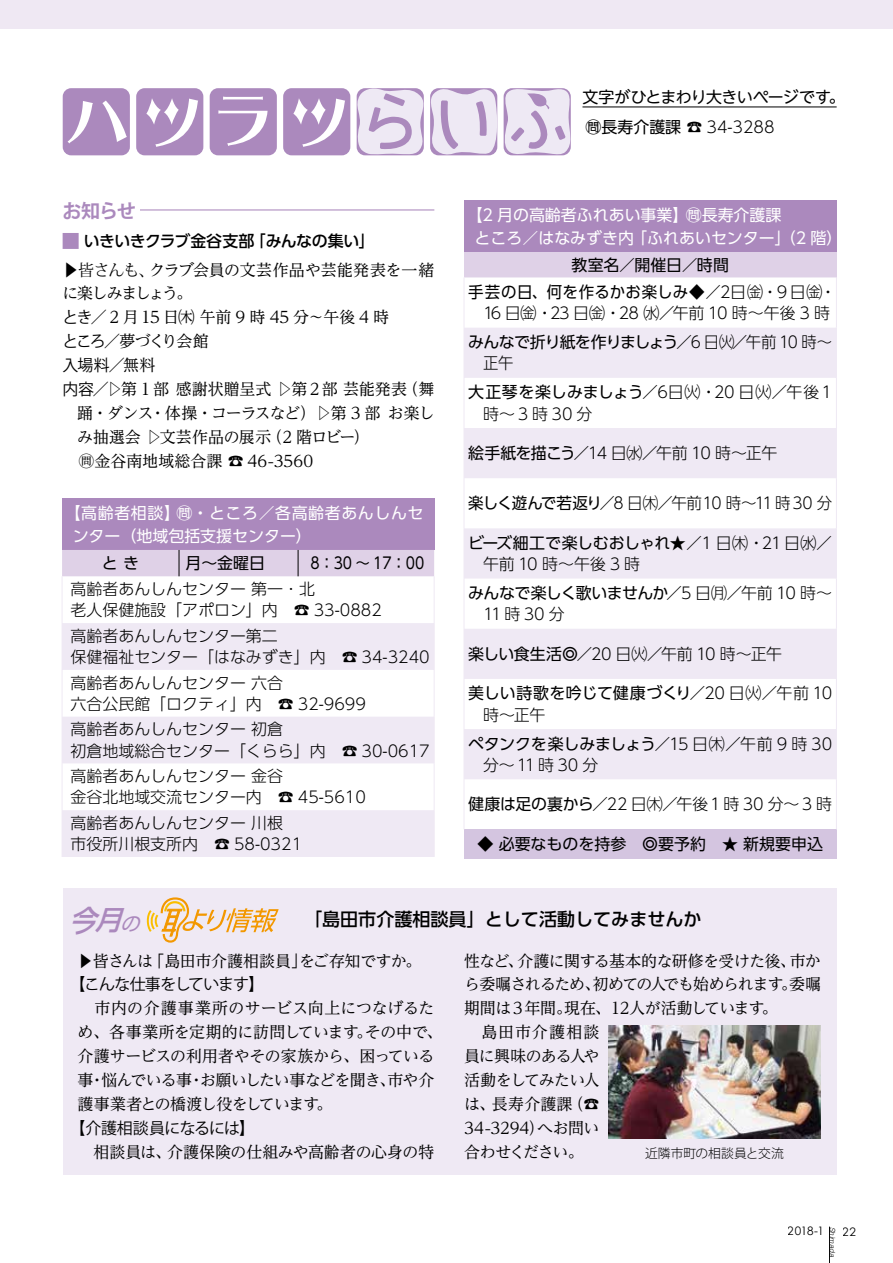
<style>
.page{position:relative;width:893px;height:1263px;background:#fff}
.page>*{position:absolute;margin:0;border:0;box-sizing:border-box;transform-origin:0 0}
.t1{font:italic 500 29.85px "UD Shin Go Pro";color:#ab89bd;scale:.91 1}
.t2{font:700 19.2px "Koz Go Pro";color:#ab89bd}
.t3{font:500 18px "UD Shin Go Pro";color:#000}
.t4{font:300 15.9px/21.3px "UD Shin Go Pro";color:#000}
.t5{font:15.9px/23.9px "UD Reimin Pro";letter-spacing:-.02em;color:#000}
.t6{font:15.9px/23.9px "UD Reimin Pro";letter-spacing:-.04em;color:#000}
.t7{font:15.9px/27.2px "UD Shin Go Pro";color:#000;text-align:center}
.t8{font:300 15.9px/29px "UD Shin Go Pro";letter-spacing:-.06em;color:#000;text-align:right}
.t9{font:15.9px/22.4px "UD Shin Go Pro";color:#fff}
.t10{font:15.9px/22.4px "UD Shin Go Pro";letter-spacing:.035em;color:#fff}
.t11{font:15.9px "Koz Go Pro";letter-spacing:-.045em;color:#000}
.t12{font:300 15.9px/29px "UD Shin Go Pro";color:#000;scale:.96 1}
.t13{font:500 15.9px "UD Shin Go Pro";letter-spacing:-.03em;color:#000}
.t14{font:15.9px "UD Shin M Go Pro";letter-spacing:-.035em;color:#000}
.t15{font:15.9px "UD Shin Go Pro";color:#000;scale:.88 1}
.t16{font:300 12.75px "Koz Go Pro";color:#000}
.t17{font:11.7px "Century Gothic";letter-spacing:-.015em;color:#000}
.t18{font:italic 300 7.5px "Helvetica";color:#000}
.s1{color:#ab89bd}
.s2{font-family:"Koz Min Pro"}
.s3{font-family:"Koz Go Pro"}
.s4{font-family:"UD Reimin Pro"}
.s5{font-weight:400}
.s6{font-weight:300}
.s7{font-size:27.15px}
.s8{font-weight:400;font-size:19.2px}
</style>
<div class="page">
<div style="left:63px;top:88px;width:67px;height:67px;background:#ab89bd;border-radius:8px"></div>
<div style="left:136px;top:88px;width:67px;height:67px;background:#ab89bd;border-radius:8px"></div>
<div style="left:210px;top:88px;width:67px;height:67px;background:#ab89bd;border-radius:8px"></div>
<div style="left:283px;top:88px;width:67px;height:67px;background:#ab89bd;border-radius:8px"></div>
<svg style="left:68px;top:101px;width:59px;height:42px"></svg>
<svg style="left:218px;top:97px;width:50px;height:49px"></svg>
<svg style="left:146px;top:98px;width:52px;height:49px"></svg>
<svg style="left:293px;top:98px;width:52px;height:49px"></svg>
<svg style="left:356px;top:88px;width:215px;height:68px;background:#dfd3e7"></svg>
<div style="left:0;top:0;width:893px;height:29px;background:#efe8f3"></div>
<div style="left:63px;top:888px;width:774px;height:287px;background:#efe9f4"></div>
<svg style="left:147px;top:897px;width:132px;height:46px"></svg>
<hr style="left:582px;top:107px;width:255px;height:1px;background:#000">
<hr style="left:829px;top:1226px;width:1px;height:37px;background:#000">
<div style="left:464px;top:201px;width:372px;height:51px;background:#ab89bd"></div>
<div style="left:464px;top:252px;width:372px;height:25px;background:#dfd1e7"></div>
<svg style="left:465px;top:328px;width:371px;height:451px;fill:#efe9f4"></svg>
<div style="left:464px;top:829px;width:372px;height:30px;background:#d4c5e0"></div>
<hr style="left:464px;top:277px;width:1px;height:51px;background:#efe9f4">
<hr style="left:836px;top:277px;width:1px;height:51px;background:#efe9f4">
<hr style="left:464px;top:328px;width:1px;height:50px;background:#efe9f4">
<hr style="left:836px;top:328px;width:1px;height:50px;background:#efe9f4">
<hr style="left:464px;top:378px;width:1px;height:50px;background:#efe9f4">
<hr style="left:836px;top:378px;width:1px;height:50px;background:#efe9f4">
<hr style="left:464px;top:428px;width:1px;height:50px;background:#efe9f4">
<hr style="left:836px;top:428px;width:1px;height:50px;background:#efe9f4">
<hr style="left:464px;top:478px;width:1px;height:50px;background:#efe9f4">
<hr style="left:836px;top:478px;width:1px;height:50px;background:#efe9f4">
<hr style="left:464px;top:528px;width:1px;height:50px;background:#efe9f4">
<hr style="left:836px;top:528px;width:1px;height:50px;background:#efe9f4">
<hr style="left:464px;top:578px;width:1px;height:51px;background:#efe9f4">
<hr style="left:836px;top:578px;width:1px;height:51px;background:#efe9f4">
<hr style="left:464px;top:629px;width:1px;height:50px;background:#efe9f4">
<hr style="left:836px;top:629px;width:1px;height:50px;background:#efe9f4">
<hr style="left:464px;top:679px;width:1px;height:50px;background:#efe9f4">
<hr style="left:836px;top:679px;width:1px;height:50px;background:#efe9f4">
<hr style="left:464px;top:729px;width:1px;height:50px;background:#efe9f4">
<hr style="left:836px;top:729px;width:1px;height:50px;background:#efe9f4">
<hr style="left:464px;top:779px;width:1px;height:50px;background:#efe9f4">
<hr style="left:836px;top:779px;width:1px;height:50px;background:#efe9f4">
<hr style="left:140px;top:209px;width:294px;height:1px;background:#ab89bd">
<img style="left:608px;top:1026px;width:213px;height:112px">
<div style="left:62px;top:499px;width:372px;height:51px;background:#ab89bd"></div>
<svg style="left:63px;top:623px;width:371px;height:234px;fill:#efe9f4"></svg>
<div style="left:62px;top:550px;width:372px;height:26px;background:#dfd1e7"></div>
<hr style="left:62px;top:576px;width:1px;height:47px;background:#efe9f4">
<hr style="left:434px;top:576px;width:1px;height:47px;background:#efe9f4">
<hr style="left:62px;top:623px;width:1px;height:47px;background:#efe9f4">
<hr style="left:434px;top:623px;width:1px;height:47px;background:#efe9f4">
<hr style="left:62px;top:670px;width:1px;height:47px;background:#efe9f4">
<hr style="left:434px;top:670px;width:1px;height:47px;background:#efe9f4">
<hr style="left:62px;top:717px;width:1px;height:46px;background:#efe9f4">
<hr style="left:434px;top:717px;width:1px;height:46px;background:#efe9f4">
<hr style="left:62px;top:763px;width:1px;height:47px;background:#efe9f4">
<hr style="left:434px;top:763px;width:1px;height:47px;background:#efe9f4">
<hr style="left:62px;top:810px;width:1px;height:47px;background:#efe9f4">
<hr style="left:434px;top:810px;width:1px;height:47px;background:#efe9f4">
<p class="t14" style="left:582px;top:84px;width:264px">文字がひとまわり大きいページです。</p>
<p class="t2" style="left:62px;top:198px;width:75px">お知らせ</p>
<p class="t13" style="left:63px;top:228px;width:313px"><span class="s1">█</span> いきいきクラブ金谷支部「みんなの集い」</p>
<p class="t5" style="left:62px;top:257px;width:373px"><span class="s2">▶皆さんも、</span>クラブ会員の文芸作品や芸能発表を一緒に楽しみましょう。<br><span class="s3">とき／</span>2月15日㈭ 午前9時 45分～午後4時<br><span class="s3">ところ／</span>夢づくり会館</p>
<p class="t11" style="left:62px;top:355px;width:94px">入場料／<span class="s4">無料</span></p>
<p class="t5" style="left:77px;top:377px;width:359px;text-indent:-15px"><span class="s3">内容／</span>▷第 1 部 感謝状贈呈式 ▷第2 部 芸能発表（舞踊・ダンス・体操・コーラスなど）▷第 3 部 お楽しみ抽選会 ▷文芸作品の展示（2 階ロビー）<br><span class="s2">㉄</span>金谷南地域総合課 ☎ 46-3560</p>
<p class="t10" style="left:73px;top:502px;width:352px;text-indent:-8px">【高齢者相談】問・ところ／各高齢者あんしんセンター（地域包括支援センター）</p>
<p class="t7" style="left:102px;top:549px;width:39px">と き</p>
<p class="t7" style="left:185px;top:549px;width:81px">月〜金曜日</p>
<p class="t15" style="left:310px;top:550px;width:131px">8：30 〜 17：00</p>
<p class="t4" style="left:71px;top:578px;width:313px">高齢者あんしんセンター 第一･北<br>老人保健施設「アポロン」内　☎ 33-0882</p>
<p class="t4" style="left:71px;top:625px;width:361px">高齢者あんしんセンター第二<br>保健福祉センター「はなみずき」内　☎ 34-3240</p>
<p class="t4" style="left:71px;top:671px;width:297px">高齢者あんしんセンター 六合<br>六合公民館「ロクティ」内　☎ 32-9699</p>
<p class="t4" style="left:71px;top:718px;width:361px">高齢者あんしんセンター 初倉<br>初倉地域総合センター「くらら」内　☎ 30-0617</p>
<p class="t4" style="left:71px;top:765px;width:297px">高齢者あんしんセンター 金谷<br>金谷北地域交流センター内　☎ 45-5610</p>
<p class="t4" style="left:71px;top:812px;width:233px">高齢者あんしんセンター 川根市役所川根支所内　☎ 58-0321</p>
<p class="t4" style="left:586px;top:116px;width:191px"><span class="s5">問長寿介護課</span> ☎ 34-3288</p>
<p class="t9" style="left:475px;top:204px;width:369px;text-indent:-8px">【2 月の高齢者ふれあい事業】問長寿介護課<br>ところ／はなみずき内「ふれあいセンター」（2 階）</p>
<p class="t7" style="left:468px;top:251px;width:369px">教室名／開催日／時間<br>手芸の日、何を作るかお楽しみ◆<span class="s6">／2日㈮・9日㈮・</span></p>
<p class="t8" style="left:468px;top:298px;width:365px">16 日㈮・23 日㈮・28 ㈬／午前 10 時〜午後 3 時<span class="s5">みんなで折り紙を作りましょう</span>／6 日㈫／午前 10 時〜</p>
<p class="t12" style="left:468px;top:348px;width:381px;text-indent:15px">正午<br><span class="s5">大正琴を楽しみましょう</span>／6日㈫・20 日㈫／午後1</p>
<p class="t4" style="left:483px;top:402px;width:111px">時〜3時30分</p>
<p class="t4" style="left:468px;top:442px;width:311px"><span class="s5">絵手紙を描こう</span>／14 日㈬／午前 10 時〜正午</p>
<p class="t4" style="left:468px;top:492px;width:365px"><span class="s5">楽しく遊んで若返り</span>／8 日㈭／午前10 時〜11 時30 分</p>
<p class="t4" style="left:483px;top:532px;width:350px;text-indent:-15px"><span class="s5">ビーズ細工で楽しむおしゃれ★</span>／1 日㈭・21 日㈬／午前 10 時〜午後 3 時</p>
<p class="t4" style="left:483px;top:582px;width:350px;text-indent:-15px"><span class="s5">みんなで楽しく歌いませんか</span>／5 日㈪／午前 10 時〜<br>11時30分</p>
<p class="t4" style="left:468px;top:643px;width:315px"><span class="s5">楽しい食生活◦</span>／20 日㈫／午前 10 時〜正午</p>
<p class="t7" style="left:483px;top:682px;width:351px;line-height:21.3px;text-align:left;text-indent:-15px">美しい詩歌を吟じて健康づくり<span class="s6">／20 日㈫／午前 10時〜正午</span></p>
<p class="t4" style="left:483px;top:732px;width:351px;text-indent:-15px"><span class="s5">ペタンクを楽しみましょう</span>／15 日㈭／午前 9 時 30分〜11時30 分</p>
<p class="t4" style="left:468px;top:793px;width:365px"><span class="s5">健康は足の裏から</span>／22 日㈭／午後1 時 30 分〜 3 時</p>
<p class="t7" style="left:477px;top:830px;width:347px">◆ 必要なものを持参　◦要予約　★ 新規要申込</p>
<h1 class="t1" style="left:68px;top:896px;width:89px">今<span class="s7">月</span><span class="s8">の</span></h1>
<p class="t3" style="left:304px;top:905px;width:399px">「島田市介護相談員」として活動してみませんか</p>
<p class="t5" style="left:78px;top:948px;width:345px">▶︎皆さんは「島田市介護相談員」をご存知ですか。</p>
<p class="t11" style="left:70px;top:974px;width:196px"><span class="s4">【</span>こんな仕事をしています<span class="s4">】</span></p>
<p class="t5" style="left:78px;top:996px;width:366px">　市内の介護事業所のサービス向上につなげるため、各事業所を定期的に訪問しています。その中で、介護サービスの利用者やその家族から、困っている事・悩んでいる事・お願いしたい事などを聞き、市や介護事業者との橋渡し役をしています。</p>
<p class="t11" style="left:70px;top:1118px;width:187px"><span class="s4">【</span>介護相談員になるには<span class="s4">】</span></p>
<p class="t5" style="left:78px;top:1139px;width:358px">　相談員は、介護保険の仕組みや高齢者の心身の特</p>
<p class="t6" style="left:464px;top:948px;width:358px">性など、介護に関する基本的な研修を受けた後、市から委嘱されるため、初めての人でも始められます。委嘱期間は３年間。現在、12人が活動しています。<br>　島田市介護相談<br>員に興味のある人や<br>活動をしてみたい人<br>は、長寿介護課（☎︎<br>34-3294）へお問い<br>合わせください。</p>
<p class="t16" style="left:645px;top:1145px;width:140px">近隣市町の相談員と交流</p>
<p class="t17" style="left:788px;top:1224px;width:38px">2018-1</p>
<p class="t17" style="left:843px;top:1224px;width:14px">22</p>
<p class="t18" style="left:839px;top:1227px;width:32px;rotate:90deg">Shimada</p>
</div>
